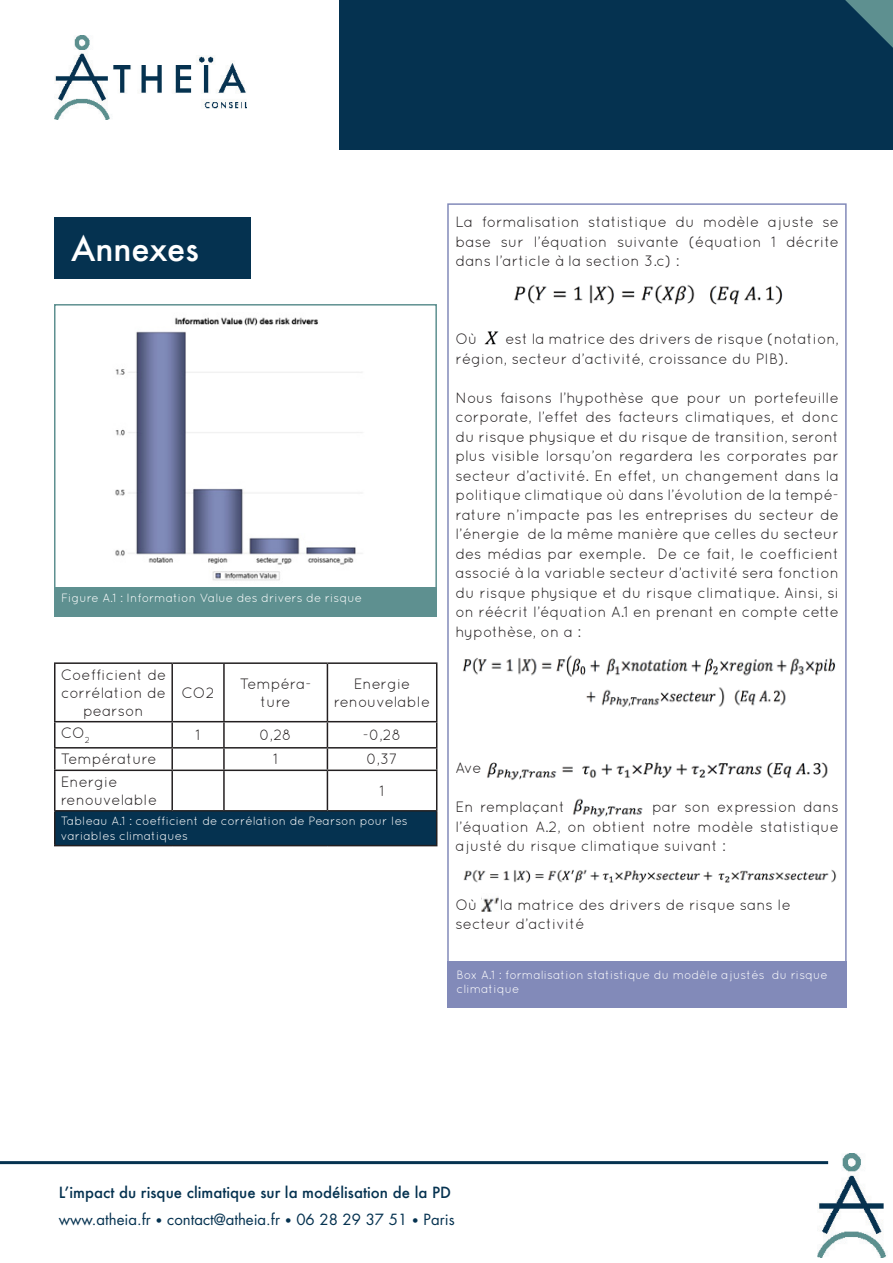
<style>
.page{position:relative;width:893px;height:1263px;background:#fff}
.page>*{position:absolute;margin:0;border:0;box-sizing:border-box;transform-origin:0 0}
.titre{font:500 33px "Futura";color:#fff}
.texte{font:15px/19.5px "Quicksand";color:#231f20;text-align:justify}
.t1{font:500 15px/27px "Futura";color:#053250}
.blanc{font:12px/14.4px "Quicksand";color:#fff}
.s1{font-weight:400}
.s2{font-weight:400;font-size:12px}
</style>
<div class="page">
<div style="left:339px;top:0;width:554px;height:150px;background:#053250"></div>
<svg style="left:845px;top:0;width:48px;height:48px"></svg>
<img style="left:818px;top:1153px;width:69px;height:105px">
<hr style="left:0;top:1161px;width:828px;height:3px;background:#053250">
<img style="left:54px;top:36px;width:193px;height:84px">
<div style="left:54px;top:217px;width:197px;height:61px;background:#053250"></div>
<img style="left:115px;top:317px;width:247px;height:264px">
<div style="left:55px;top:811px;width:382px;height:35px;background:#053250"></div>
<hr style="left:54px;top:662px;width:118px;height:2px;background:#231f20">
<hr style="left:54px;top:664px;width:2px;height:57px;background:#231f20">
<hr style="left:172px;top:662px;width:52px;height:2px;background:#231f20">
<hr style="left:171px;top:664px;width:2px;height:57px;background:#231f20">
<hr style="left:224px;top:662px;width:103px;height:2px;background:#231f20">
<hr style="left:223px;top:664px;width:2px;height:57px;background:#231f20">
<hr style="left:327px;top:662px;width:110px;height:2px;background:#231f20">
<hr style="left:327px;top:664px;width:1px;height:57px;background:#231f20">
<hr style="left:436px;top:664px;width:1px;height:57px;background:#231f20">
<hr style="left:54px;top:721px;width:118px;height:1px;background:#231f20">
<hr style="left:54px;top:722px;width:2px;height:25px;background:#231f20">
<hr style="left:172px;top:721px;width:52px;height:1px;background:#231f20">
<hr style="left:171px;top:722px;width:2px;height:25px;background:#231f20">
<hr style="left:224px;top:721px;width:103px;height:1px;background:#231f20">
<hr style="left:223px;top:722px;width:2px;height:25px;background:#231f20">
<hr style="left:327px;top:721px;width:110px;height:1px;background:#231f20">
<hr style="left:54px;top:747px;width:118px;height:1px;background:#231f20">
<hr style="left:54px;top:748px;width:2px;height:21px;background:#231f20">
<hr style="left:172px;top:747px;width:52px;height:1px;background:#231f20">
<hr style="left:171px;top:748px;width:2px;height:21px;background:#231f20">
<hr style="left:224px;top:747px;width:103px;height:1px;background:#231f20">
<hr style="left:223px;top:748px;width:2px;height:21px;background:#231f20">
<hr style="left:327px;top:747px;width:110px;height:1px;background:#231f20">
<svg style="left:327px;top:722px;width:1px;height:47px"></svg>
<svg style="left:436px;top:722px;width:1px;height:47px"></svg>
<hr style="left:54px;top:769px;width:118px;height:2px;background:#231f20">
<hr style="left:54px;top:771px;width:2px;height:39px;background:#231f20">
<hr style="left:172px;top:769px;width:52px;height:2px;background:#231f20">
<hr style="left:171px;top:771px;width:2px;height:39px;background:#231f20">
<hr style="left:224px;top:769px;width:103px;height:2px;background:#231f20">
<hr style="left:223px;top:771px;width:2px;height:39px;background:#231f20">
<hr style="left:327px;top:769px;width:110px;height:2px;background:#231f20">
<hr style="left:327px;top:771px;width:1px;height:39px;background:#231f20">
<hr style="left:436px;top:771px;width:1px;height:39px;background:#231f20">
<hr style="left:54px;top:810px;width:118px;height:1px;background:#231f20">
<hr style="left:54px;top:811px;width:2px;height:34px;background:#231f20">
<hr style="left:172px;top:810px;width:52px;height:1px;background:#231f20">
<hr style="left:224px;top:810px;width:103px;height:1px;background:#231f20">
<hr style="left:327px;top:810px;width:110px;height:1px;background:#231f20">
<hr style="left:436px;top:811px;width:1px;height:34px;background:#231f20">
<hr style="left:54px;top:845px;width:118px;height:1px;background:#231f20">
<hr style="left:172px;top:845px;width:52px;height:1px;background:#231f20">
<hr style="left:224px;top:845px;width:103px;height:1px;background:#231f20">
<hr style="left:327px;top:845px;width:110px;height:1px;background:#231f20">
<img style="left:514px;top:284px;width:269px;height:21px">
<img style="left:484px;top:331px;width:15px;height:14px">
<img style="left:462px;top:655px;width:374px;height:22px">
<img style="left:586px;top:687px;width:200px;height:20px">
<img style="left:487px;top:762px;width:341px;height:18px">
<img style="left:463px;top:869px;width:374px;height:14px">
<img style="left:573px;top:798px;width:70px;height:19px">
<img style="left:481px;top:897px;width:17px;height:15px">
<div style="left:447px;top:961px;width:400px;height:47px;background:#828ab9"></div>
<div style="left:54px;top:587px;width:383px;height:30px;background:#5e9090"></div>
<div style="left:54px;top:304px;width:383px;height:288px;border:2px solid #5e9090"></div>
<div style="left:447px;top:203px;width:400px;height:790px;border:2px solid #828ab9"></div>
<p class="titre" style="left:71px;top:226px;width:129px">Annexes</p>
<p class="blanc" style="left:61px;top:591px;width:303px">Figure A.1 : Information Value des drivers de risque</p>
<p class="texte" style="left:61px;top:665px;width:107px;line-height:18px;text-align:center">Coefficient de corrélation de pearson</p>
<p class="texte" style="left:182px;top:682px;width:34px">CO2</p>
<p class="texte" style="left:240px;top:674px;width:73px;line-height:18px;text-align:center">Tempéra&shy;ture</p>
<p class="texte" style="left:354px;top:673px;width:58px">Energie</p>
<p class="texte" style="left:334px;top:691px;width:98px">renouvelable</p>
<p class="texte" style="left:61px;top:723px;width:31px">CO<sub>2</sub></p>
<p class="texte" style="left:196px;top:725px;width:7px">1</p>
<p class="texte" style="left:260px;top:725px;width:34px">0,28</p>
<p class="texte" style="left:363px;top:725px;width:40px">-0,28</p>
<p class="texte" style="left:61px;top:749px;width:97px">Température</p>
<p class="texte" style="left:273px;top:749px;width:7px">1</p>
<p class="texte" style="left:366px;top:749px;width:33px">0,37</p>
<p class="texte" style="left:61px;top:772px;width:98px;line-height:18px">Energie renouvelable</p>
<p class="texte" style="left:380px;top:781px;width:7px">1</p>
<p class="blanc" style="left:61px;top:814px;width:349px">Tableau A.1 : coefficient de corrélation de Pearson pour les variables climatiques</p>
<p class="texte" style="left:455px;top:212px;width:385px">La formalisation statistique du modèle ajuste se base sur l’équation suivante (équation 1 décrite dans l’article à la section 3.c) :</p>
<p class="texte" style="left:455px;top:329px;width:23px">Où</p>
<p class="texte" style="left:455px;top:329px;width:385px;text-indent:50px">est la matrice des drivers de risque (notation, région, secteur d’activité, croissance du PIB).</p>
<p class="texte" style="left:455px;top:388px;width:385px">Nous faisons l’hypothèse que pour un portefeuille corporate, l’effet des facteurs climatiques, et donc du risque physique et du risque de transition, seront plus visible lorsqu’on regardera les corporates par secteur d’activité. En effet, un changement dans la politique climatique où dans l’évolution de la tempé&shy;rature n’impacte pas les entreprises du secteur de l’énergie de la même manière que celles du secteur des médias par exemple. De ce fait, le coefficient associé à la variable secteur d’activité sera fonction du risque physique et du risque climatique. Ainsi, si on réécrit l’équation A.1 en prenant en compte cette hypothèse, on a :</p>
<p class="texte" style="left:455px;top:758px;width:36px">Avec</p>
<p class="texte" style="left:455px;top:797px;width:111px">En remplaçant</p>
<p class="texte" style="left:455px;top:797px;width:385px;text-indent:197px">par son expression dans l’équation A.2, on obtient notre modèle statistique ajusté du risque climatique suivant :</p>
<p class="texte" style="left:455px;top:895px;width:23px">Où</p>
<p class="texte" style="left:500px;top:895px;width:293px">la matrice des drivers de risque sans le</p>
<p class="texte" style="left:455px;top:914px;width:131px">secteur d’activité</p>
<p class="blanc" style="left:457px;top:967px;width:373px">Box A.1 : formalisation statistique du modèle ajustés du risque climatique</p>
<p class="t1" style="left:59px;top:1179px;width:398px">L’impact du risque climatique sur la modélisation de la PD <span class="s1">www.atheia.fr</span> <span class="s2">•</span> <span class="s1">contact@atheia.fr</span> <span class="s2">•</span> <span class="s1">06 28 29 37 51</span> <span class="s2">•</span> <span class="s1">Paris</span></p>
</div>
